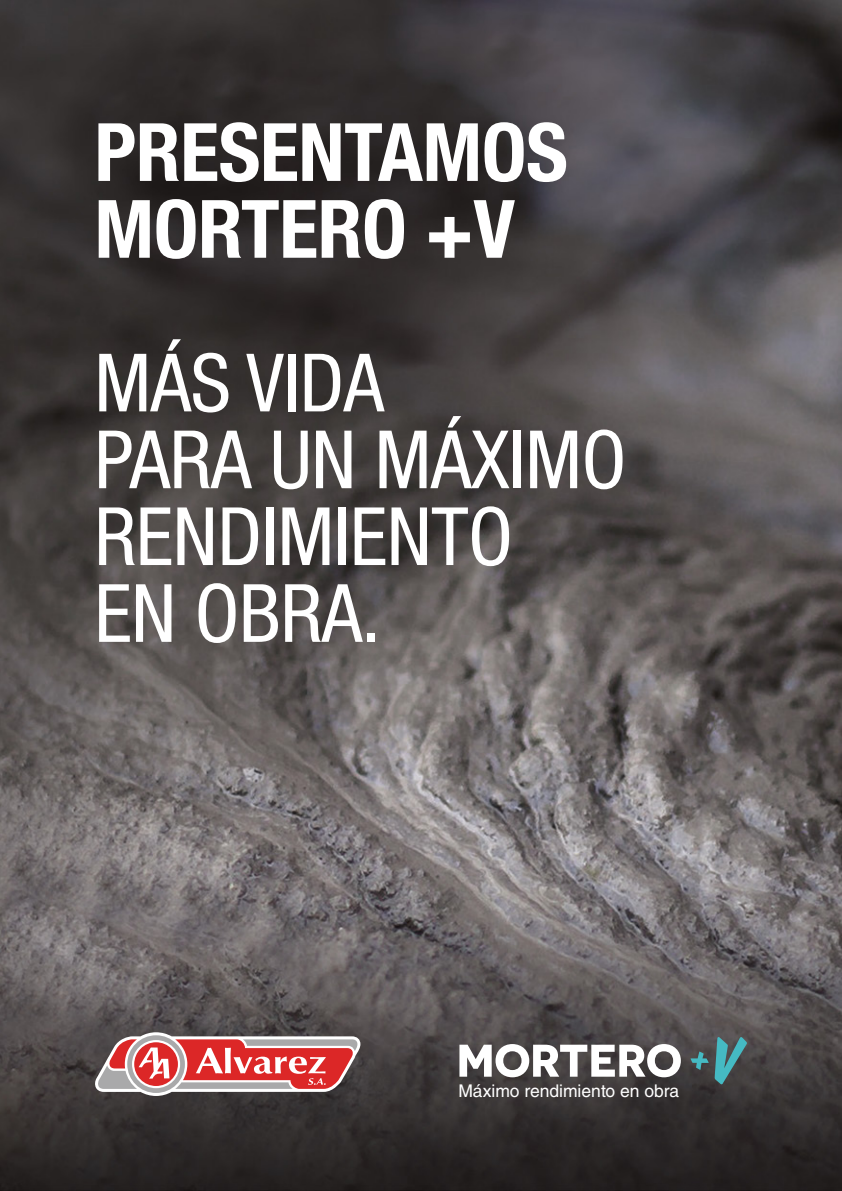
<style>
.page{position:relative;width:842px;height:1191px;background:#fff}
.page>*{position:absolute;margin:0;border:0;box-sizing:border-box;transform-origin:0 0}
.t1{font:condensed 80.6px/76.8px "Helvetica Neue LT Std";letter-spacing:-.005em;color:#fff}
.t2{font:700 condensed 80.6px/76.8px "Helvetica Neue LT Std";letter-spacing:-.005em;color:#fff}
.t3{font:17.6px "Helvetica LT Std";color:#fff}
</style>
<div class="page">
<img style="left:0;top:0;width:842px;height:1190px">
<svg style="left:459px;top:1044px;width:222px;height:33px"></svg>
<svg style="left:690px;top:1036px;width:57px;height:48px;background:#48696c"></svg>
<svg style="left:94px;top:1032px;width:266px;height:64px"></svg>
<p class="t2" style="left:94px;top:113px;width:475px">PRESENTAMOS<br>MORTERO +V</p>
<p class="t1" style="left:94px;top:344px;width:533px">MÁS VIDA<br>PARA UN MÁXIMO<br>RENDIMIENTO<br>EN OBRA.</p>
<p class="t3" style="left:458px;top:1081px;width:222px">Máximo rendimiento en obra</p>
</div>
